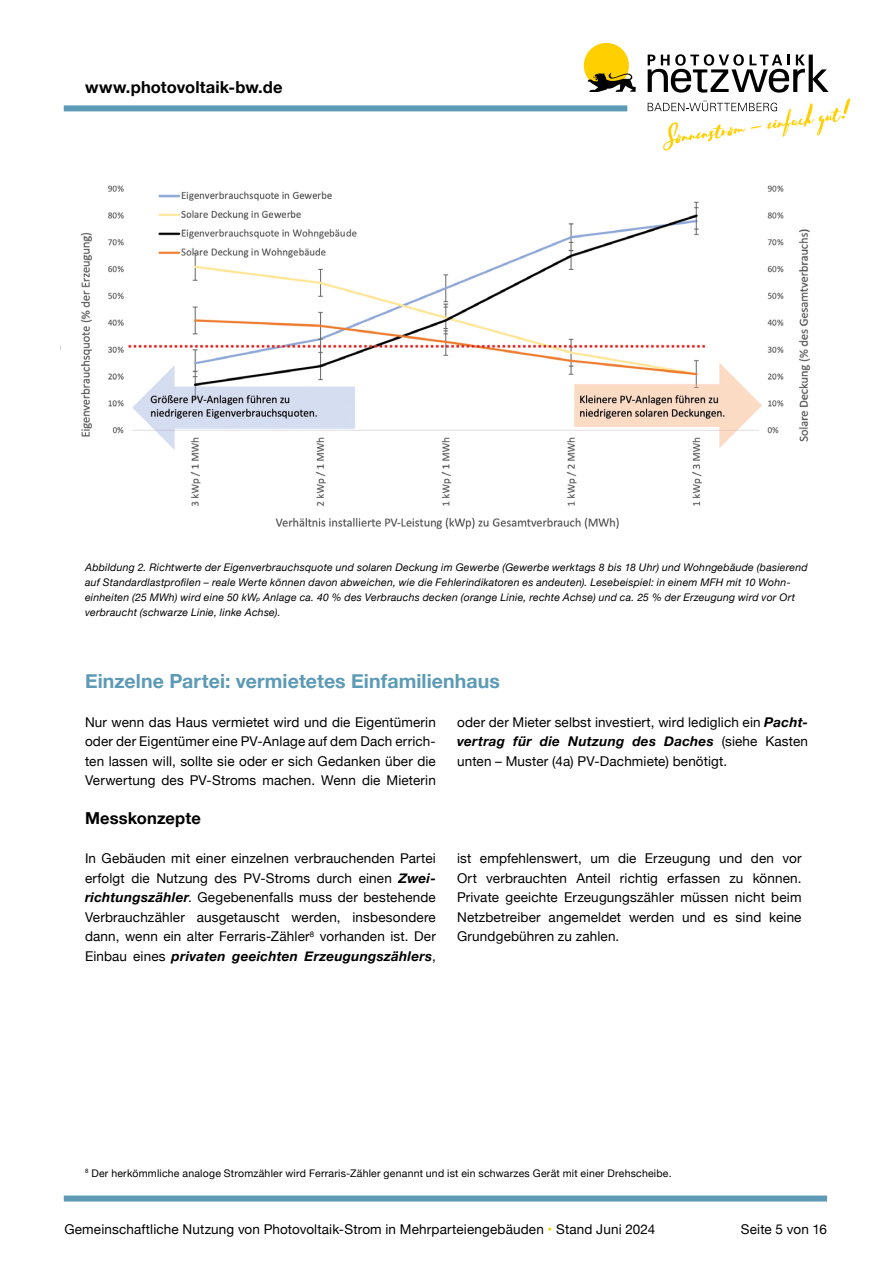
<style>
.page{position:relative;width:893px;height:1263px;background:#fff}
.page>*{position:absolute;margin:0;border:0;box-sizing:border-box;transform-origin:0 0}
.t1{font:700 19.5px "Helvetica Neue";letter-spacing:.005em;color:#5c9ab5}
.t2{font:700 16.5px "Helvetica Neue";letter-spacing:.005em;color:#000}
.t3{font:13.5px/19.5px "Helvetica Neue";letter-spacing:.01em;color:#000;text-align:justify}
.t4{font:italic 10.5px/15px "Helvetica Neue";letter-spacing:.02em;color:#000}
.t5{font:10.5px "Helvetica Neue";letter-spacing:.02em;color:#000}
.s1{font-size:6.15px}
.s2{font-weight:700;font-style:italic}
.s3{color:#ffcf00}
</style>
<div class="page">
<div style="left:67px;top:1195px;width:757px;height:6px;background:#5c9ab5"></div>
<div style="left:67px;top:105px;width:557px;height:6px;background:#5c9ab5"></div>
<div style="left:584px;top:43px;width:45px;height:45px;background:#ffcf00;border-radius:50%"></div>
<svg style="left:588px;top:73px;width:48px;height:19px"></svg>
<svg style="left:648px;top:54px;width:181px;height:39px"></svg>
<svg style="left:648px;top:99px;width:202px;height:52px"></svg>
<img style="left:80px;top:185px;width:731px;height:345px">
<p class="t2" style="left:85px;top:74px;width:199px">www.photovoltaik-bw.de</p>
<p class="t4" style="left:85px;top:560px;width:724px">Abbildung 2. Richtwerte der Eigenverbrauchsquote und solaren Deckung im Gewerbe (Gewerbe werktags 8 bis 18 Uhr) und Wohngebäude (basierend auf Standardlastprofilen – reale Werte können davon abweichen, wie die Fehlerindikatoren es andeuten). Lesebeispiel: in einem MFH mit 10 Wohn&shy;einheiten (25 MWh) wird eine 50 kW<span class="s1">p</span> Anlage ca. 40 % des Verbrauchs decken (orange Linie, rechte Achse) und ca. 25 % der Erzeugung wird vor Ort verbraucht (schwarze Linie, linke Achse).</p>
<h1 class="t1" style="left:85px;top:666px;width:416px">Einzelne Partei: vermietetes Einfamilienhaus</h1>
<p class="t3" style="left:85px;top:713px;width:352px">Nur wenn das Haus vermietet wird und die Eigentümerin oder der Eigentümer eine PV-Anlage auf dem Dach errich&shy;ten lassen will, sollte sie oder er sich Gedanken über die Verwertung des PV-Stroms machen. Wenn die Mieterin</p>
<p class="t2" style="left:85px;top:805px;width:117px">Messkonzepte</p>
<p class="t3" style="left:85px;top:849px;width:352px">In Gebäuden mit einer einzelnen verbrauchenden Partei erfolgt die Nutzung des PV-Stroms durch einen <span class="s2">Zwei&shy;richtungszähler</span>. Gegebenenfalls muss der bestehende Verbrauchzähler ausgetauscht werden, insbesondere dann, wenn ein alter Ferraris-Zähler<sup>8</sup> vorhanden ist. Der Einbau eines <span class="s2">privaten geeichten Erzeugungszählers</span>,</p>
<p class="t3" style="left:457px;top:713px;width:352px">oder der Mieter selbst investiert, wird lediglich ein <span class="s2">Pacht&shy;vertrag für die Nutzung des Daches</span> (siehe Kasten unten – Muster (4a) PV-Dachmiete) benötigt.</p>
<p class="t3" style="left:457px;top:849px;width:346px">ist empfehlenswert, um die Erzeugung und den vor Ort verbrauchten Anteil richtig erfassen zu können.<br>Private geeichte Erzeugungszähler müssen nicht beim Netzbetreiber angemeldet werden und es sind keine Grundgebühren zu zahlen.</p>
<p class="t5" style="left:85px;top:1165px;width:588px"><sup>8</sup> Der herkömmliche analoge Stromzähler wird Ferraris-Zähler genannt und ist ein schwarzes Gerät mit einer Drehscheibe.</p>
<p class="t3" style="left:64px;top:1220px;width:592px">Gemeinschaftliche Nutzung von Photovoltaik-Strom in Mehrparteiengebäuden <span class="s3">•</span> Stand Juni 2024</p>
<p class="t3" style="left:741px;top:1220px;width:88px">Seite 5 von 16</p>
</div>
